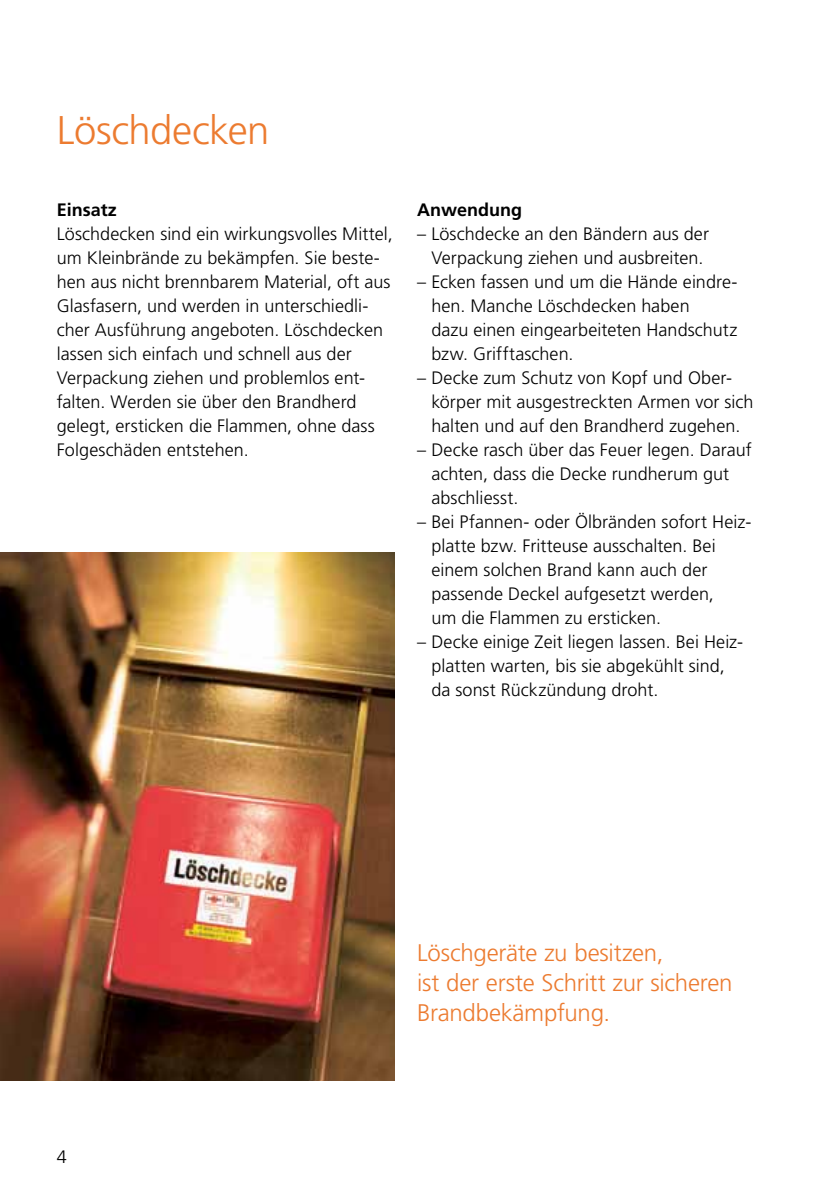
<style>
.page{position:relative;width:840px;height:1191px;background:#fff}
.page>*{position:absolute;margin:0;border:0;box-sizing:border-box;transform-origin:0 0}
.t1{font:300 40px "Frutiger LT";letter-spacing:-.01em;color:#ec7b30}
.t2{font:300 24px/30px "Frutiger LT";letter-spacing:-.01em;color:#ec7b30}
.t3{font:300 18px/24px "Frutiger LT";letter-spacing:.005em;color:#000}
.t4{font:700 18px "Frutiger LT";color:#000}
</style>
<div class="page">
<img style="left:0;top:552px;width:394px;height:528px">
<h1 class="t1" style="left:57px;top:108px;width:214px">Löschdecken</h1>
<p class="t4" style="left:57px;top:199px;width:62px">Einsatz</p>
<p class="t3" style="left:57px;top:222px;width:337px">Löschdecken sind ein wirkungsvolles Mittel, um Kleinbrände zu bekämpfen. Sie beste&shy;hen aus nicht brennbarem Material, oft aus Glasfasern, und werden in unterschiedli&shy;cher Ausführung angeboten. Löschdecken lassen sich einfach und schnell aus der Verpackung ziehen und problemlos ent&shy;falten. Werden sie über den Brandherd gelegt, ersticken die Flammen, ohne dass Folgeschäden entstehen.</p>
<p class="t4" style="left:417px;top:199px;width:106px">Anwendung</p>
<p class="t3" style="left:417px;top:222px;width:293px;text-align:center">– Löschdecke an den Bändern aus der<br>Verpackung ziehen und ausbreiten.</p>
<p class="t3" style="left:431px;top:270px;width:307px;text-indent:-14px">– Ecken fassen und um die Hände eindre&shy;hen. Manche Löschdecken haben<br>dazu einen eingearbeiteten Handschutz bzw. Grifftaschen.</p>
<p class="t3" style="left:431px;top:366px;width:323px;text-indent:-14px">– Decke zum Schutz von Kopf und Ober&shy;körper mit ausgestreckten Armen vor sich halten und auf den Brandherd zugehen.</p>
<p class="t3" style="left:431px;top:438px;width:322px;text-indent:-14px">– Decke rasch über das Feuer legen. Darauf achten, dass die Decke rundherum gut abschliesst.</p>
<p class="t3" style="left:431px;top:510px;width:321px;text-indent:-14px">– Bei Pfannen- oder Ölbränden sofort Heiz&shy;platte bzw. Fritteuse ausschalten. Bei einem solchen Brand kann auch der passende Deckel aufgesetzt werden,<br>um die Flammen zu ersticken.</p>
<p class="t3" style="left:431px;top:630px;width:313px;text-indent:-14px">– Decke einige Zeit liegen lassen. Bei Heiz&shy;platten warten, bis sie abgekühlt sind, da sonst Rückzündung droht.</p>
<p class="t3" style="left:57px;top:1144px;width:12px">4</p>
<h2 class="t2" style="left:417px;top:937px;width:317px">Löschgeräte zu besitzen,<br>ist der erste Schritt zur sicheren<br>Brandbekämpfung.</h2>
</div>
